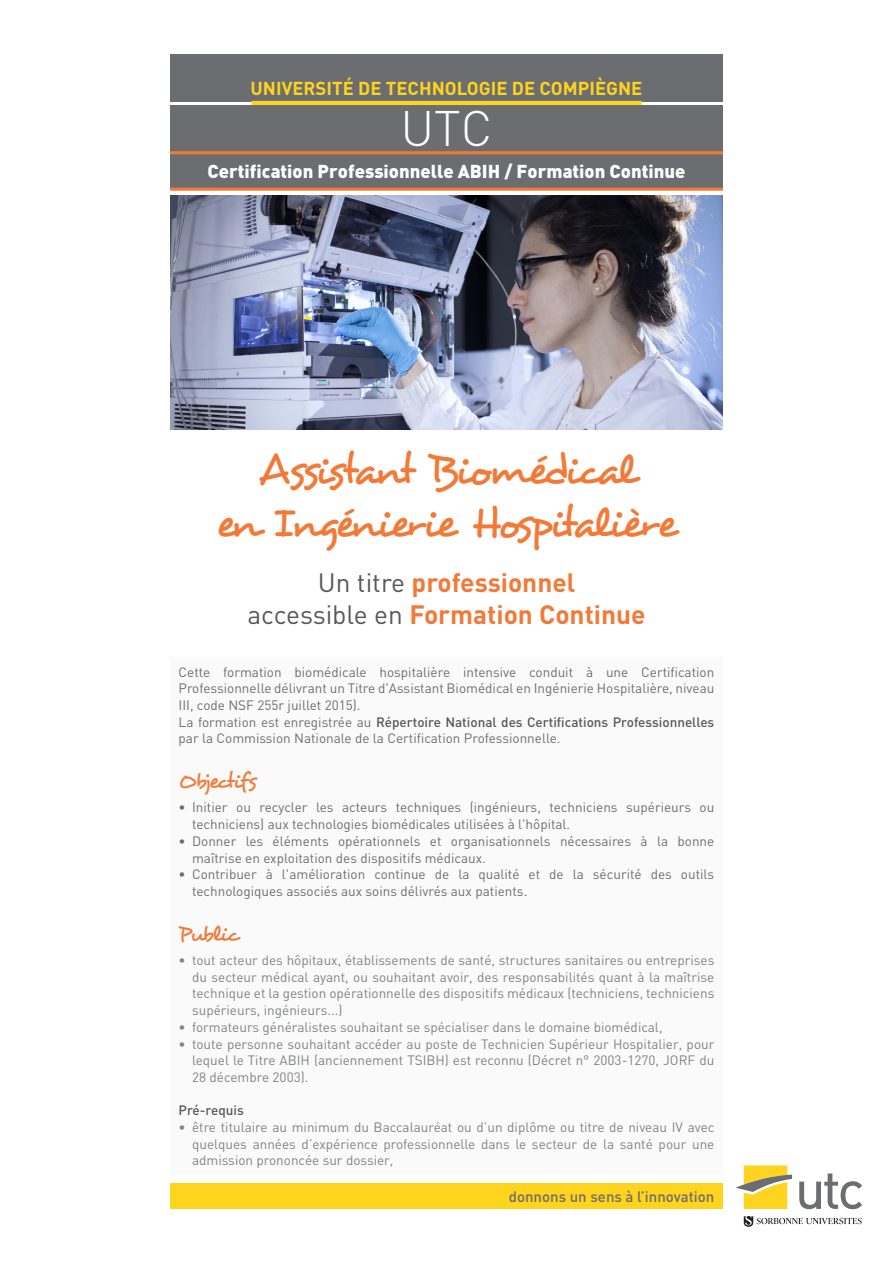
<style>
.page{position:relative;width:893px;height:1263px;background:#fff}
.page>*{position:absolute;margin:0;border:0;box-sizing:border-box;transform-origin:0 0}
.t1{font:300 49.2px "DIN";color:#fff}
.t2{font:43.5px "Desyrel";letter-spacing:-.085em;color:#f37937}
.t3{font:700 26.25px "DIN";color:#f37937}
.t4{font:22.5px "Desyrel";letter-spacing:-.075em;color:#f37937}
.t5{font:900 18.45px "DIN";color:#fff}
.t6{font:700 18.45px "DIN";color:#fed41d}
.t7{font:500 15px "DIN";color:#6c6d70}
.t8{font:13.5px/16.6px "DIN";color:#6c6d70}
.t9{font:13.5px/16.6px "DIN";color:#808285;text-align:justify}
.t10{font:500 13.5px "DIN";color:#57585a}
.s1{font-weight:400;color:#57585a}
.s2{font-weight:500;color:#57585a}
</style>
<div class="page">
<div style="left:170px;top:54px;width:553px;height:48px;background:#6c6d70"></div>
<div style="left:170px;top:154px;width:553px;height:35px;background:#6c6d70"></div>
<div style="left:170px;top:105px;width:553px;height:48px;background:#6c6d70"></div>
<hr style="left:251px;top:101px;width:391px;height:4px;background:#ffd420">
<hr style="left:170px;top:151px;width:553px;height:3px;background:#f37937">
<hr style="left:170px;top:188px;width:553px;height:2px;background:#f37937">
<div style="left:170px;top:1183px;width:553px;height:26px;background:#fed41d"></div>
<svg style="left:744px;top:1216px;width:118px;height:11px"></svg>
<svg style="left:799px;top:1173px;width:63px;height:36px"></svg>
<svg style="left:736px;top:1165px;width:56px;height:44px"></svg>
<div style="left:170px;top:657px;width:553px;height:517px;background:#fafafa"></div>
<img style="left:170px;top:196px;width:553px;height:233px">
<p class="t6" style="left:251px;top:76px;width:393px">UNIVERSITÉ DE TECHNOLOGIE DE COMPIÈGNE</p>
<p class="t1" style="left:400px;top:98px;width:94px">UTC</p>
<p class="t5" style="left:208px;top:159px;width:479px">Certification Professionnelle ABIH / Formation Continue</p>
<p class="t2" style="left:259px;top:443px;width:377px">Assistant Biomédical</p>
<p class="t2" style="left:216px;top:495px;width:462px">en Ingénierie Hospitalière</p>
<p class="t3" style="left:318px;top:566px;width:259px"><span class="s1">Un titre</span> professionnel</p>
<p class="t3" style="left:247px;top:597px;width:400px"><span class="s1">accessible en</span> Formation Continue</p>
<p class="t8" style="left:179px;top:663px;width:537px;text-align:justify">Cette formation biomédicale hospitalière intensive conduit à une Certification Professionnelle délivrant un Titre d'Assistant Biomédical en Ingénierie Hospitalière, niveau III, code NSF 255r juillet 2015).</p>
<p class="t8" style="left:179px;top:713px;width:537px">La formation est enregistrée au <span class="s2">Répertoire National des Certifications Professionnelles </span>par la Commission Nationale de la Certification Professionnelle.</p>
<p class="t4" style="left:179px;top:767px;width:79px">Objectifs</p>
<p class="t8" style="left:192px;top:799px;width:524px;text-indent:-14px">• Initier ou recycler les acteurs techniques (ingénieurs, techniciens supérieurs ou techniciens) aux technologies biomédicales utilisées à l'hôpital.</p>
<p class="t8" style="left:192px;top:832px;width:524px;text-indent:-14px">• Donner les éléments opérationnels et organisationnels nécessaires à la bonne maîtrise en exploitation des dispositifs médicaux.</p>
<p class="t8" style="left:192px;top:866px;width:524px;text-indent:-14px">• Contribuer à l'amélioration continue de la qualité et de la sécurité des outils technologiques associés aux soins délivrés aux patients.</p>
<p class="t4" style="left:179px;top:920px;width:63px">Public</p>
<p class="t9" style="left:192px;top:952px;width:524px;text-indent:-14px">• tout acteur des hôpitaux, établissements de santé, structures sanitaires ou entreprises du secteur médical ayant, ou souhaitant avoir, des responsabilités quant à la maîtrise technique et la gestion opérationnelle des dispositifs médicaux (techniciens, techniciens supérieurs, ingénieurs...)</p>
<p class="t9" style="left:179px;top:1018px;width:485px">• formateurs généralistes souhaitant se spécialiser dans le domaine biomédical,</p>
<p class="t9" style="left:192px;top:1035px;width:524px;text-indent:-14px">• toute personne souhaitant accéder au poste de Technicien Supérieur Hospitalier, pour lequel le Titre ABIH (anciennement TSIBH) est reconnu (Décret n° 2003-1270, JORF du 28 décembre 2003).</p>
<p class="t10" style="left:179px;top:1102px;width:67px">Pré-requis</p>
<p class="t9" style="left:192px;top:1118px;width:524px;text-indent:-14px">• être titulaire au minimum du Baccalauréat ou d’un diplôme ou titre de niveau IV avec quelques années d’expérience professionnelle dans le secteur de la santé pour une admission prononcée sur dossier,</p>
<p class="t7" style="left:509px;top:1187px;width:207px">donnons un sens à l’innovation</p>
</div>
